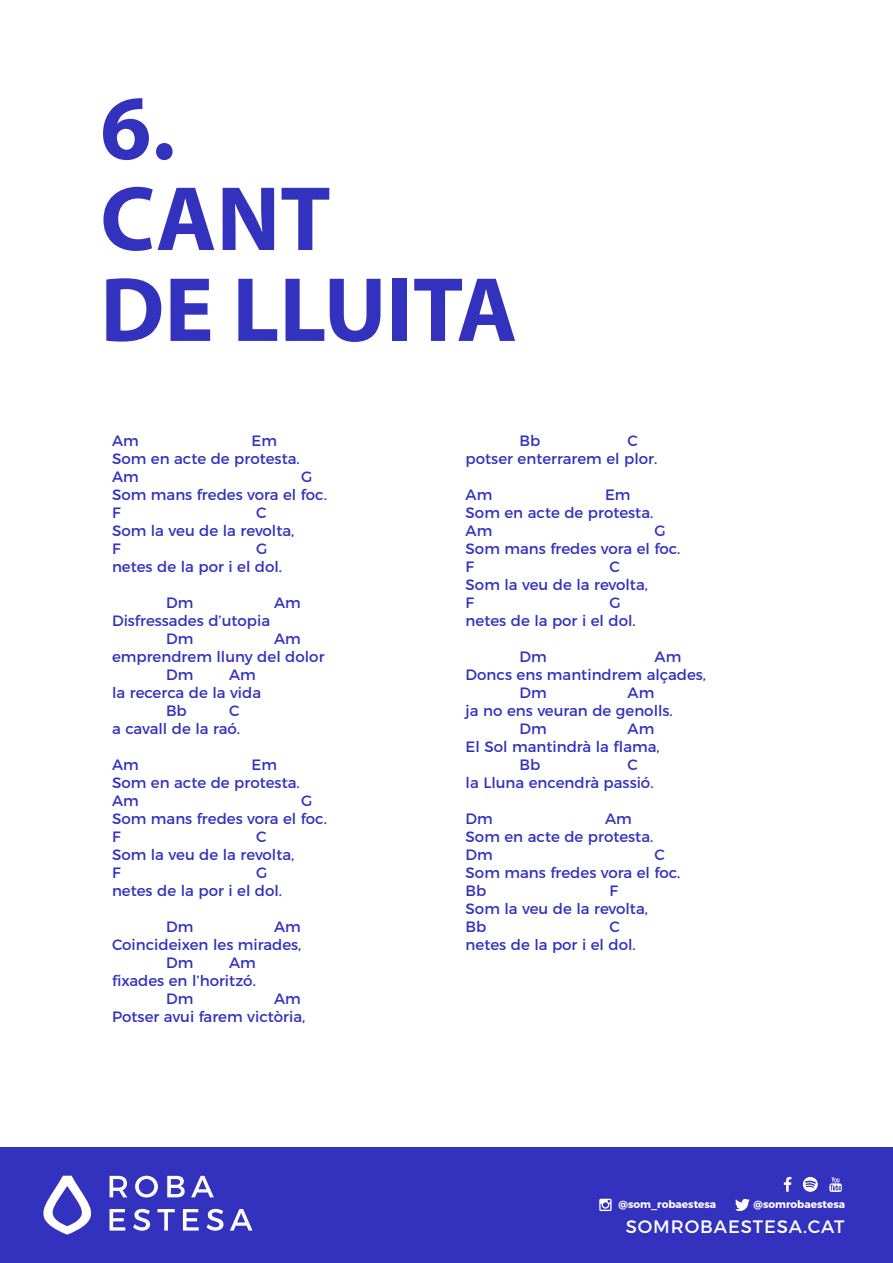
<style>
.page{position:relative;width:893px;height:1263px;background:#fff}
.page>*{position:absolute;margin:0;border:0;box-sizing:border-box;transform-origin:0 0}
.t1{font:700 92.25px/90.9px "Myriad Pro";color:#3232bf}
.t2{font:18px "Montserrat";letter-spacing:.05em;color:#fff}
.t3{font:15px/18px "Montserrat";color:#3232bf}
.t4{font:700 10.5px "Montserrat";color:#fff}
</style>
<div class="page">
<div style="left:0;top:1148px;width:893px;height:115px;background:#3232bf"></div>
<svg style="left:110px;top:1176px;width:17px;height:21px"></svg>
<svg style="left:135px;top:1176px;width:23px;height:21px"></svg>
<svg style="left:167px;top:1176px;width:18px;height:21px"></svg>
<svg style="left:191px;top:1176px;width:23px;height:21px"></svg>
<svg style="left:110px;top:1209px;width:15px;height:21px"></svg>
<svg style="left:133px;top:1209px;width:17px;height:22px"></svg>
<svg style="left:157px;top:1209px;width:18px;height:21px"></svg>
<svg style="left:183px;top:1209px;width:16px;height:21px"></svg>
<svg style="left:207px;top:1209px;width:16px;height:22px"></svg>
<svg style="left:230px;top:1209px;width:23px;height:21px"></svg>
<svg style="left:43px;top:1176px;width:49px;height:59px"></svg>
<svg style="left:803px;top:1177px;width:15px;height:15px"></svg>
<svg style="left:829px;top:1177px;width:13px;height:15px"></svg>
<svg style="left:784px;top:1177px;width:7px;height:15px"></svg>
<svg style="left:735px;top:1199px;width:14px;height:12px"></svg>
<svg style="left:599px;top:1199px;width:13px;height:12px"></svg>
<h1 class="t1" style="left:100px;top:80px;width:419px">6.<br>CANT<br>DE LLUITA</h1>
<p class="t3" style="left:112px;top:430px;width:28px">Am</p>
<p class="t3" style="left:112px;top:430px;width:189px;text-indent:140px">Em<br>Som en acte de protesta.<br>Am</p>
<p class="t3" style="left:112px;top:466px;width:216px;text-indent:189px">G<br>Som mans fredes vora el foc.<br>F</p>
<p class="t3" style="left:112px;top:502px;width:184px;text-indent:144px">C<br>Som la veu de la revolta,<br>F</p>
<p class="t3" style="left:112px;top:538px;width:172px;text-indent:144px">G netes de la por i el dol.</p>
<p class="t3" style="left:166px;top:592px;width:29px">Dm</p>
<p class="t3" style="left:274px;top:592px;width:28px">Am</p>
<p class="t3" style="left:166px;top:610px;width:106px;text-indent:-54px">Disfressades d’utopia<br>Dm</p>
<p class="t3" style="left:274px;top:628px;width:28px">Am</p>
<p class="t3" style="left:112px;top:646px;width:214px">emprendrem lluny del dolor</p>
<p class="t3" style="left:166px;top:664px;width:29px">Dm</p>
<p class="t3" style="left:229px;top:664px;width:28px">Am</p>
<p class="t3" style="left:112px;top:682px;width:151px">la recerca de la vida</p>
<p class="t3" style="left:166px;top:700px;width:22px">Bb</p>
<p class="t3" style="left:112px;top:700px;width:130px;text-align:right">C<br>a cavall de la raó.</p>
<p class="t3" style="left:112px;top:754px;width:28px">Am</p>
<p class="t3" style="left:112px;top:754px;width:189px;text-indent:140px">Em<br>Som en acte de protesta.<br>Am</p>
<p class="t3" style="left:112px;top:790px;width:216px;text-indent:189px">G<br>Som mans fredes vora el foc.<br>F</p>
<p class="t3" style="left:112px;top:826px;width:184px;text-indent:144px">C<br>Som la veu de la revolta,<br>F</p>
<p class="t3" style="left:112px;top:862px;width:172px;text-indent:144px">G netes de la por i el dol.</p>
<p class="t3" style="left:166px;top:916px;width:29px">Dm</p>
<p class="t3" style="left:274px;top:916px;width:28px">Am</p>
<p class="t3" style="left:112px;top:934px;width:191px">Coincideixen les mirades,</p>
<p class="t3" style="left:166px;top:952px;width:29px">Dm</p>
<p class="t3" style="left:229px;top:952px;width:28px">Am</p>
<p class="t3" style="left:112px;top:970px;width:145px">fixades en l’horitzó.</p>
<p class="t3" style="left:166px;top:988px;width:29px">Dm</p>
<p class="t3" style="left:112px;top:988px;width:195px;text-indent:162px">Am<br>Potser avui farem victòria,</p>
<p class="t3" style="left:520px;top:430px;width:22px">Bb</p>
<p class="t3" style="left:466px;top:430px;width:193px;text-indent:162px">C potser enterrarem el plor.</p>
<p class="t3" style="left:466px;top:484px;width:28px">Am</p>
<p class="t3" style="left:466px;top:484px;width:189px;text-indent:140px">Em<br>Som en acte de protesta.<br>Am</p>
<p class="t3" style="left:466px;top:520px;width:216px;text-indent:189px">G<br>Som mans fredes vora el foc.<br>F</p>
<p class="t3" style="left:466px;top:556px;width:184px;text-indent:144px">C<br>Som la veu de la revolta,<br>F</p>
<p class="t3" style="left:466px;top:592px;width:172px;text-indent:144px">G netes de la por i el dol.</p>
<p class="t3" style="left:520px;top:646px;width:29px">Dm</p>
<p class="t3" style="left:655px;top:646px;width:28px">Am</p>
<p class="t3" style="left:466px;top:664px;width:242px">Doncs ens mantindrem alçades,</p>
<p class="t3" style="left:520px;top:682px;width:29px">Dm</p>
<p class="t3" style="left:628px;top:682px;width:28px">Am</p>
<p class="t3" style="left:466px;top:700px;width:209px">ja no ens veuran de genolls.</p>
<p class="t3" style="left:520px;top:718px;width:29px">Dm</p>
<p class="t3" style="left:628px;top:718px;width:28px">Am</p>
<p class="t3" style="left:466px;top:736px;width:196px">El Sol mantindrà la flama,</p>
<p class="t3" style="left:520px;top:754px;width:22px">Bb</p>
<p class="t3" style="left:466px;top:754px;width:189px;text-indent:162px">C la Lluna encendrà passió.</p>
<p class="t3" style="left:466px;top:808px;width:29px">Dm</p>
<p class="t3" style="left:466px;top:808px;width:189px;text-indent:140px">Am<br>Som en acte de protesta.<br>Dm</p>
<p class="t3" style="left:466px;top:844px;width:216px;text-indent:189px">C<br>Som mans fredes vora el foc.<br>Bb</p>
<p class="t3" style="left:466px;top:880px;width:184px;text-indent:144px">F<br>Som la veu de la revolta,<br>Bb</p>
<p class="t3" style="left:466px;top:916px;width:172px;text-indent:144px">C netes de la por i el dol.</p>
<p class="t4" style="left:618px;top:1196px;width:99px">@som_robaestesa</p>
<p class="t4" style="left:753px;top:1196px;width:93px">@somrobaestesa</p>
<p class="t2" style="left:626px;top:1212px;width:220px">SOMROBAESTESA.CAT</p>
</div>
